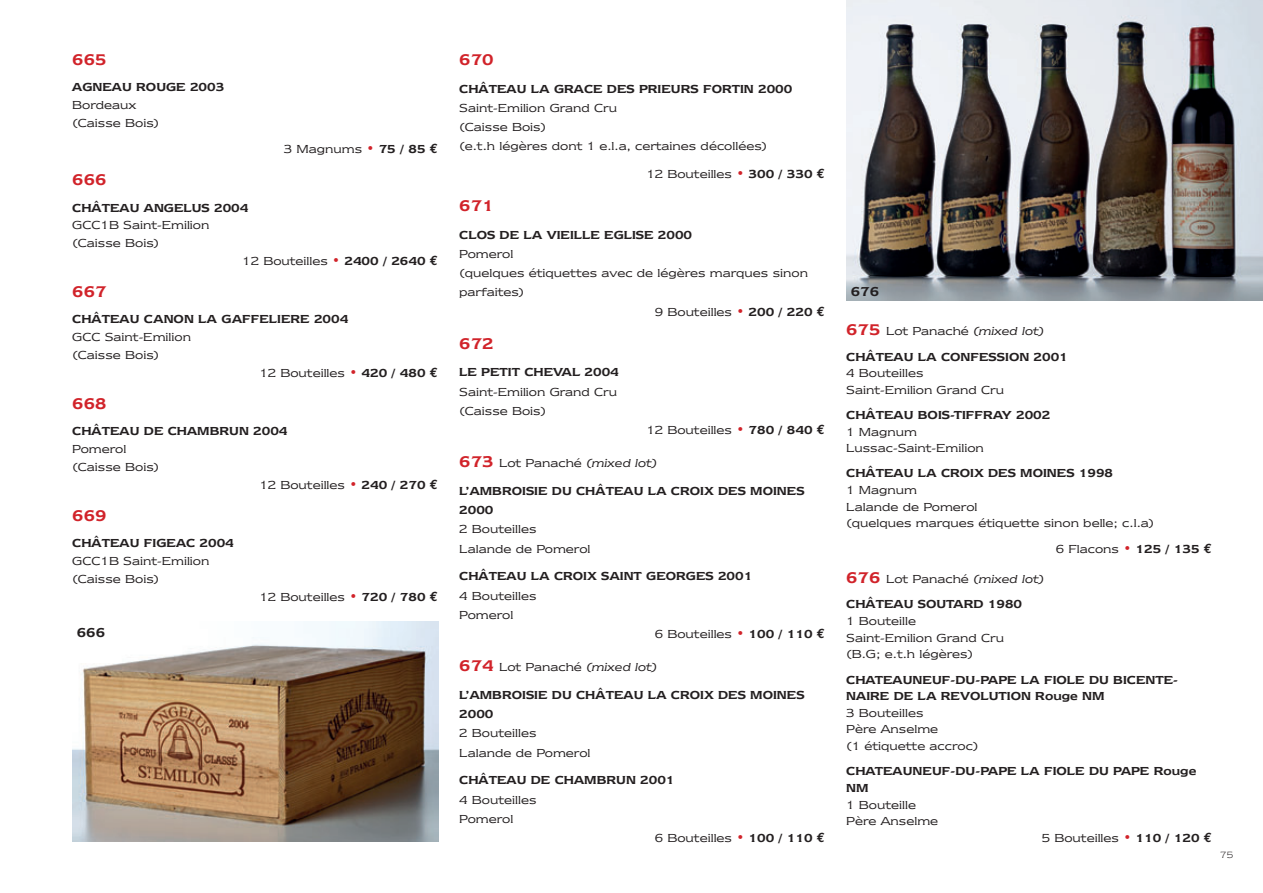
<style>
.page{position:relative;width:1263px;height:893px;background:#fff}
.page>*{position:absolute;margin:0;border:0;box-sizing:border-box;transform-origin:0 0}
.t1{font:600 18px "Newtext IT Cby BT";color:#d1232a}
.t2{font:600 15px "Newtext IT Cby BT";color:#231f20}
.t3{font:13.5px/16.6px "Newtext IT Cby BT";color:#231f20}
.t4{font:600 13.5px/25.2px "Newtext IT Cby BT";color:#231f20}
.t5{font:300 10.5px "Newtext IT Cby BT";color:#231f20}
.s1{color:#d1232a}
.s2{font-weight:600}
.s3{font-family:"Euro Mono";font-weight:700}
.s4{font-size:18px;color:#d1232a}
.s5{font-weight:400}
.s6{font-weight:400;font-style:italic}
</style>
<div class="page">
<img style="left:72px;top:622px;width:366px;height:220px">
<img style="left:846px;top:0;width:417px;height:300px">
<h1 class="t1" style="left:72px;top:54px;width:36px">665</h1>
<p class="t4" style="left:72px;top:75px;width:153px">AGNEAU ROUGE 2003</p>
<p class="t3" style="left:72px;top:95px;width:89px;line-height:17.9px">Bordeaux (Caisse Bois)</p>
<p class="t3" style="left:284px;top:140px;width:156px">3 Magnums <span class="s1">•</span> <span class="s2">75 / 85</span> <span class="s3">€</span></p>
<h1 class="t1" style="left:72px;top:174px;width:36px">666</h1>
<p class="t4" style="left:72px;top:196px;width:178px">CHÂTEAU ANGELUS 2004</p>
<p class="t3" style="left:72px;top:216px;width:139px;line-height:17.9px">GCC1B Saint-Emilion (Caisse Bois)</p>
<p class="t3" style="left:242px;top:252px;width:197px">12 Bouteilles <span class="s1">•</span> <span class="s2">2400 / 2640</span> <span class="s3">€</span></p>
<h1 class="t1" style="left:72px;top:286px;width:36px">667</h1>
<p class="t4" style="left:72px;top:307px;width:277px">CHÂTEAU CANON LA GAFFELIERE 2004</p>
<p class="t3" style="left:72px;top:328px;width:120px;line-height:17.9px">GCC Saint-Emilion (Caisse Bois)</p>
<p class="t3" style="left:259px;top:364px;width:180px">12 Bouteilles <span class="s1">•</span> <span class="s2">420 / 480</span> <span class="s3">€</span></p>
<h1 class="t1" style="left:72px;top:398px;width:36px">668</h1>
<p class="t4" style="left:72px;top:419px;width:217px">CHÂTEAU DE CHAMBRUN 2004</p>
<p class="t3" style="left:72px;top:439px;width:89px;line-height:17.9px">Pomerol (Caisse Bois)</p>
<p class="t3" style="left:259px;top:476px;width:180px">12 Bouteilles <span class="s1">•</span> <span class="s2">240 / 270</span> <span class="s3">€</span></p>
<h1 class="t1" style="left:72px;top:510px;width:36px">669</h1>
<p class="t4" style="left:72px;top:531px;width:163px">CHÂTEAU FIGEAC 2004</p>
<p class="t3" style="left:72px;top:551px;width:139px;line-height:17.9px">GCC1B Saint-Emilion (Caisse Bois)</p>
<p class="t3" style="left:259px;top:588px;width:180px">12 Bouteilles <span class="s1">•</span> <span class="s2">720 / 780</span> <span class="s3">€</span></p>
<p class="t2" style="left:77px;top:628px;width:30px">666</p>
<h1 class="t1" style="left:459px;top:54px;width:36px">670</h1>
<p class="t4" style="left:459px;top:77px;width:335px">CHÂTEAU LA GRACE DES PRIEURS FORTIN 2000</p>
<p class="t3" style="left:459px;top:97px;width:310px;line-height:19.2px">Saint-Emilion Grand Cru<br>(Caisse Bois)<br>(e.t.h légères dont 1 e.l.a, certaines décollées)</p>
<p class="t3" style="left:646px;top:165px;width:180px">12 Bouteilles <span class="s1">•</span> <span class="s2">300 / 330</span> <span class="s3">€</span></p>
<h1 class="t1" style="left:459px;top:200px;width:36px">671</h1>
<p class="t4" style="left:459px;top:223px;width:234px">CLOS DE LA VIEILLE EGLISE 2000</p>
<p class="t3" style="left:459px;top:245px;width:56px">Pomerol</p>
<p class="t3" style="left:459px;top:264px;width:350px">(quelques étiquettes avec de légères marques sinon</p>
<p class="t3" style="left:459px;top:283px;width:67px">parfaites)</p>
<p class="t3" style="left:655px;top:303px;width:172px">9 Bouteilles <span class="s1">•</span> <span class="s2">200 / 220</span> <span class="s3">€</span></p>
<h1 class="t1" style="left:459px;top:338px;width:36px">672</h1>
<p class="t4" style="left:459px;top:361px;width:161px">LE PETIT CHEVAL 2004</p>
<p class="t3" style="left:459px;top:381px;width:159px;line-height:19.2px">Saint-Emilion Grand Cru (Caisse Bois)</p>
<p class="t3" style="left:646px;top:421px;width:180px">12 Bouteilles <span class="s1">•</span> <span class="s2">780 / 840</span> <span class="s3">€</span></p>
<p class="t4" style="left:459px;top:450px;width:347px;line-height:27.8px"><span class="s4">673</span> <span class="s5">Lot Panaché</span> <span class="s6">(mixed lot)<br></span>L’AMBROISIE DU CHÂTEAU LA CROIX DES MOINES</p>
<p class="t4" style="left:459px;top:498px;width:36px">2000</p>
<p class="t3" style="left:459px;top:519px;width:133px;line-height:19.2px">2 Bouteilles<br>Lalande de Pomerol</p>
<p class="t4" style="left:459px;top:565px;width:295px">CHÂTEAU LA CROIX SAINT GEORGES 2001</p>
<p class="t3" style="left:459px;top:585px;width:79px;line-height:19.2px">4 Bouteilles<br>Pomerol</p>
<p class="t3" style="left:655px;top:625px;width:172px">6 Bouteilles <span class="s1">•</span> <span class="s2">100 / 110</span> <span class="s3">€</span></p>
<p class="t4" style="left:459px;top:654px;width:347px;line-height:27.8px"><span class="s4">674</span> <span class="s5">Lot Panaché</span> <span class="s6">(mixed lot)<br></span>L’AMBROISIE DU CHÂTEAU LA CROIX DES MOINES</p>
<p class="t4" style="left:459px;top:702px;width:36px">2000</p>
<p class="t3" style="left:459px;top:723px;width:133px;line-height:19.2px">2 Bouteilles<br>Lalande de Pomerol</p>
<p class="t4" style="left:459px;top:768px;width:217px">CHÂTEAU DE CHAMBRUN 2001</p>
<p class="t3" style="left:459px;top:789px;width:79px;line-height:19.2px">4 Bouteilles<br>Pomerol</p>
<p class="t3" style="left:655px;top:829px;width:172px">6 Bouteilles <span class="s1">•</span> <span class="s2">100 / 110</span> <span class="s3">€</span></p>
<p class="t2" style="left:851px;top:287px;width:30px">676</p>
<p class="t4" style="left:846px;top:319px;width:223px"><span class="s4">675</span> <span class="s5">Lot Panaché</span> <span class="s6">(mixed lot)<br></span>CHÂTEAU LA CONFESSION 2001</p>
<p class="t3" style="left:846px;top:364px;width:159px">4 Bouteilles<br>Saint-Emilion Grand Cru</p>
<p class="t4" style="left:846px;top:403px;width:206px">CHÂTEAU BOIS-TIFFRAY 2002</p>
<p class="t3" style="left:846px;top:423px;width:139px">1 Magnum<br>Lussac-Saint-Emilion</p>
<p class="t4" style="left:846px;top:462px;width:268px">CHÂTEAU LA CROIX DES MOINES 1998</p>
<p class="t3" style="left:846px;top:481px;width:310px">1 Magnum<br>Lalande de Pomerol<br>(quelques marques étiquette sinon belle; c.l.a)</p>
<p class="t3" style="left:1056px;top:540px;width:158px">6 Flacons <span class="s1">•</span> <span class="s2">125 / 135</span> <span class="s3">€</span></p>
<p class="t4" style="left:846px;top:567px;width:200px"><span class="s4">676</span> <span class="s5">Lot Panaché</span> <span class="s6">(mixed lot)<br></span>CHÂTEAU SOUTARD 1980</p>
<p class="t3" style="left:846px;top:612px;width:159px">1 Bouteille<br>Saint-Emilion Grand Cru (B.G; e.t.h légères)</p>
<p class="t4" style="left:846px;top:672px;width:333px;line-height:16.6px">CHATEAUNEUF-DU-PAPE LA FIOLE DU BICENTE-<br>NAIRE DE LA REVOLUTION Rouge NM</p>
<p class="t3" style="left:846px;top:704px;width:134px">3 Bouteilles<br>Père Anselme<br>(1 étiquette accroc)</p>
<p class="t4" style="left:846px;top:764px;width:352px;line-height:16.6px">CHATEAUNEUF-DU-PAPE LA FIOLE DU PAPE Rouge<br>NM</p>
<p class="t3" style="left:846px;top:796px;width:94px">1 Bouteille<br>Père Anselme</p>
<p class="t3" style="left:1042px;top:829px;width:172px">5 Bouteilles <span class="s1">•</span> <span class="s2">110 / 120</span> <span class="s3">€</span></p>
<p class="t5" style="left:1220px;top:849px;width:15px">75</p>
</div>
